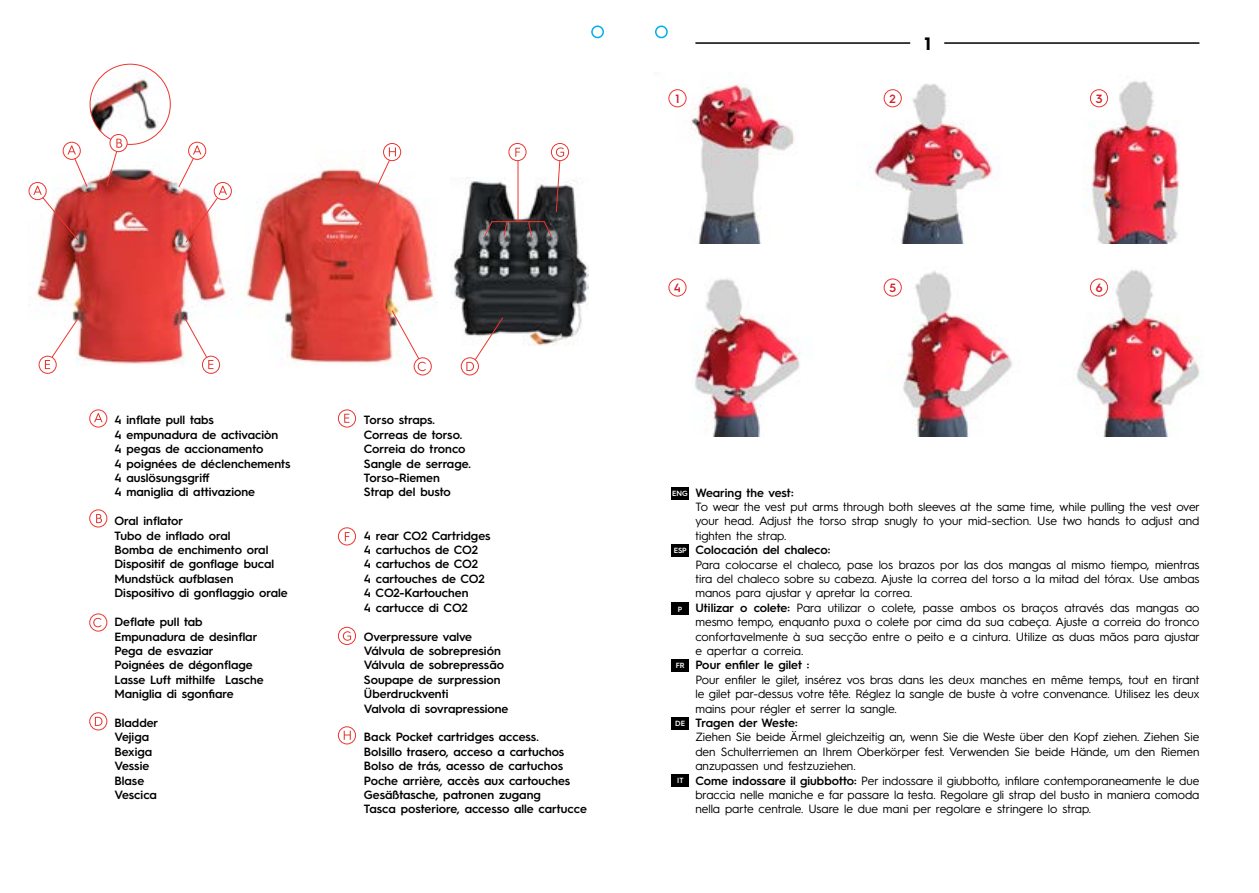
<style>
.page{position:relative;width:1259px;height:893px;background:#fff}
.page>*{position:absolute;margin:0;border:0;box-sizing:border-box;transform-origin:0 0}
.t1{font:700 18px "Hurme Geometric Sans 3";color:#000}
.t2{font:12px/14.4px "Hurme Geometric Sans 3";color:#000;text-align:justify}
.t3{font:600 12px/14.4px "Hurme Geometric Sans 3";color:#000}
.t4{font:600 12px "Hurme Geometric Sans 3";color:#d2232a}
.t5{font:600 7.5px "Hurme Geometric Sans 3";color:#fff}
.s1{font-weight:600}
</style>
<div class="page">
<div style="left:655px;top:26px;width:13px;height:12px;border:2px solid #00aeef;border-radius:50%"></div>
<div style="left:591px;top:26px;width:13px;height:12px;border:2px solid #00aeef;border-radius:50%"></div>
<img style="left:29px;top:151px;width:408px;height:225px">
<svg style="left:90px;top:410px;width:17px;height:17px"></svg>
<div style="left:89px;top:409px;width:18px;height:18px;border:1px solid #ee352e;border-radius:50%"></div>
<svg style="left:94px;top:413px;width:9px;height:9px"></svg>
<svg style="left:90px;top:510px;width:17px;height:17px"></svg>
<div style="left:89px;top:509px;width:18px;height:18px;border:1px solid #ee352e;border-radius:50%"></div>
<svg style="left:96px;top:514px;width:6px;height:9px"></svg>
<svg style="left:90px;top:614px;width:17px;height:17px"></svg>
<div style="left:89px;top:613px;width:18px;height:18px;border:1px solid #ee352e;border-radius:50%"></div>
<svg style="left:93px;top:618px;width:8px;height:9px"></svg>
<svg style="left:90px;top:713px;width:17px;height:17px"></svg>
<div style="left:89px;top:712px;width:18px;height:18px;border:1px solid #ee352e;border-radius:50%"></div>
<svg style="left:95px;top:717px;width:7px;height:9px"></svg>
<div style="left:461px;top:357px;width:18px;height:18px;border:1px solid #ee352e;border-radius:50%"></div>
<svg style="left:338px;top:410px;width:17px;height:17px"></svg>
<div style="left:338px;top:409px;width:18px;height:18px;border:1px solid #ee352e;border-radius:50%"></div>
<svg style="left:344px;top:414px;width:5px;height:9px"></svg>
<svg style="left:39px;top:356px;width:17px;height:17px"></svg>
<div style="left:39px;top:356px;width:18px;height:18px;border:1px solid #ee352e;border-radius:50%"></div>
<svg style="left:202px;top:356px;width:18px;height:17px"></svg>
<div style="left:202px;top:356px;width:18px;height:18px;border:1px solid #ee352e;border-radius:50%"></div>
<svg style="left:338px;top:528px;width:17px;height:17px"></svg>
<div style="left:338px;top:527px;width:18px;height:18px;border:1px solid #ee352e;border-radius:50%"></div>
<svg style="left:345px;top:532px;width:4px;height:9px"></svg>
<svg style="left:338px;top:627px;width:17px;height:17px"></svg>
<div style="left:338px;top:627px;width:18px;height:18px;border:1px solid #ee352e;border-radius:50%"></div>
<svg style="left:343px;top:631px;width:8px;height:10px"></svg>
<svg style="left:338px;top:727px;width:17px;height:17px"></svg>
<div style="left:338px;top:726px;width:18px;height:18px;border:1px solid #ee352e;border-radius:50%"></div>
<svg style="left:344px;top:731px;width:7px;height:9px"></svg>
<img style="left:452px;top:178px;width:136px;height:168px">
<div style="left:188px;top:142px;width:18px;height:18px;border:1px solid #ee352e;border-radius:50%"></div>
<svg style="left:214px;top:182px;width:17px;height:18px"></svg>
<div style="left:214px;top:182px;width:18px;height:18px;border:1px solid #ee352e;border-radius:50%"></div>
<div style="left:63px;top:142px;width:18px;height:18px;border:1px solid #ee352e;border-radius:50%"></div>
<svg style="left:29px;top:182px;width:17px;height:18px"></svg>
<div style="left:29px;top:182px;width:18px;height:18px;border:1px solid #ee352e;border-radius:50%"></div>
<hr style="left:517px;top:159px;width:1px;height:62px;background:#ee352e">
<svg style="left:33px;top:145px;width:55px;height:96px"></svg>
<svg style="left:178px;top:145px;width:49px;height:98px"></svg>
<svg style="left:45px;top:317px;width:34px;height:52px"></svg>
<svg style="left:466px;top:317px;width:37px;height:54px"></svg>
<svg style="left:183px;top:316px;width:30px;height:53px"></svg>
<img style="left:90px;top:72px;width:80px;height:72px">
<svg style="left:106px;top:103px;width:25px;height:83px"></svg>
<svg style="left:414px;top:358px;width:17px;height:17px"></svg>
<div style="left:414px;top:357px;width:18px;height:18px;border:1px solid #ee352e;border-radius:50%"></div>
<svg style="left:391px;top:310px;width:35px;height:61px"></svg>
<svg style="left:383px;top:143px;width:18px;height:18px"></svg>
<div style="left:383px;top:143px;width:18px;height:18px;border:1px solid #ee352e;border-radius:50%"></div>
<svg style="left:346px;top:147px;width:50px;height:105px"></svg>
<div style="left:508px;top:143px;width:18px;height:18px;border:1px solid #ee352e;border-radius:50%"></div>
<svg style="left:515px;top:148px;width:5px;height:9px"></svg>
<svg style="left:551px;top:143px;width:17px;height:18px"></svg>
<div style="left:551px;top:143px;width:18px;height:18px;border:1px solid #ee352e;border-radius:50%"></div>
<svg style="left:555px;top:147px;width:9px;height:65px"></svg>
<svg style="left:484px;top:221px;width:68px;height:16px"></svg>
<img style="left:669px;top:72px;width:126px;height:172px">
<img style="left:870px;top:84px;width:127px;height:160px">
<img style="left:1083px;top:81px;width:97px;height:163px">
<img style="left:669px;top:278px;width:132px;height:159px">
<img style="left:1077px;top:269px;width:123px;height:168px">
<img style="left:885px;top:270px;width:127px;height:167px">
<hr style="left:944px;top:42px;width:255px;height:2px;background:#000">
<hr style="left:695px;top:42px;width:215px;height:2px;background:#000">
<div style="left:671px;top:487px;width:18px;height:12px;background:#000"></div>
<div style="left:671px;top:659px;width:18px;height:13px;background:#000"></div>
<div style="left:671px;top:544px;width:18px;height:12px;background:#000"></div>
<div style="left:671px;top:774px;width:18px;height:12px;background:#000"></div>
<div style="left:671px;top:717px;width:18px;height:13px;background:#000"></div>
<div style="left:671px;top:602px;width:18px;height:13px;background:#000"></div>
<div style="left:669px;top:90px;width:17px;height:17px;background:#fff;border-radius:50%"></div>
<div style="left:668px;top:89px;width:18px;height:18px;border:1px solid #ee352e;border-radius:50%"></div>
<div style="left:669px;top:279px;width:17px;height:17px;background:#fff;border-radius:50%"></div>
<div style="left:668px;top:279px;width:18px;height:17px;border:1px solid #ee352e;border-radius:50%"></div>
<div style="left:884px;top:90px;width:17px;height:17px;background:#fff;border-radius:50%"></div>
<div style="left:883px;top:89px;width:18px;height:18px;border:1px solid #ee352e;border-radius:50%"></div>
<div style="left:884px;top:279px;width:17px;height:17px;background:#fff;border-radius:50%"></div>
<div style="left:883px;top:279px;width:18px;height:17px;border:1px solid #ee352e;border-radius:50%"></div>
<div style="left:1090px;top:90px;width:17px;height:17px;background:#fff;border-radius:50%"></div>
<div style="left:1090px;top:89px;width:18px;height:18px;border:1px solid #ee352e;border-radius:50%"></div>
<div style="left:1090px;top:279px;width:17px;height:17px;background:#fff;border-radius:50%"></div>
<div style="left:1090px;top:279px;width:18px;height:17px;border:1px solid #ee352e;border-radius:50%"></div>
<p class="t3" style="left:114px;top:412px;width:178px">4 inflate pull tabs<br>4 empunadura de activaciòn<br>4 pegas de accionamento<br>4 poignées de déclenchements<br>4 auslösungsgriff<br>4 maniglia di attivazione</p>
<p class="t3" style="left:114px;top:513px;width:175px">Oral inflator<br>Tubo de inflado oral<br>Bomba de enchimento oral<br>Dispositif de gonflage bucal<br>Mundstück aufblasen<br>Dispositivo di gonflaggio orale</p>
<p class="t3" style="left:114px;top:614px;width:151px">Deflate pull tab<br>Empunadura de desinflar<br>Pega de esvaziar<br>Poignées de dégonflage<br>Lasse Luft mithilfe Lasche<br>Maniglia di sgonfiare</p>
<p class="t3" style="left:114px;top:715px;width:45px">Bladder<br>Vejiga<br>Bexiga<br>Vessie<br>Blase<br>Vescica</p>
<p class="t3" style="left:364px;top:412px;width:108px">Torso straps.<br>Correas de torso.<br>Correia do tronco<br>Sangle de serrage.<br>Torso-Riemen<br>Strap del busto</p>
<p class="t3" style="left:364px;top:527px;width:128px">4 rear CO2 Cartridges<br>4 cartuchos de CO2<br>4 cartuchos de CO2<br>4 cartouches de CO2<br>4 CO2-Kartouchen<br>4 cartucce di CO2</p>
<p class="t3" style="left:364px;top:628px;width:146px">Overpressure valve<br>Válvula de sobrepresión<br>Válvula de sobrepressão<br>Soupape de surpression<br>Überdruckventi<br>Valvola di sovrapressione</p>
<p class="t3" style="left:364px;top:729px;width:224px">Back Pocket cartridges access.<br>Bolsillo trasero, acceso a cartuchos Bolso de trás, acesso de cartuchos Poche arrière, accès aux cartouches Gesäßtasche, patronen zugang<br>Tasca posteriore, accesso alle cartucce</p>
<p class="t4" style="left:675px;top:90px;width:6px">1</p>
<p class="t4" style="left:674px;top:280px;width:9px">4</p>
<p class="t4" style="left:889px;top:90px;width:8px">2</p>
<h1 class="t1" style="left:924px;top:31px;width:8px">1</h1>
<p class="t4" style="left:889px;top:280px;width:8px">5</p>
<p class="t4" style="left:1095px;top:90px;width:8px">3</p>
<p class="t4" style="left:1095px;top:280px;width:8px">6</p>
<p class="t5" style="left:672px;top:488px;width:17px">ENG</p>
<p class="t5" style="left:673px;top:545px;width:15px">ESP</p>
<p class="t5" style="left:678px;top:604px;width:6px">P</p>
<p class="t5" style="left:676px;top:661px;width:10px">FR</p>
<p class="t5" style="left:675px;top:718px;width:11px">DE</p>
<p class="t5" style="left:677px;top:775px;width:8px">IT</p>
<p class="t3" style="left:695px;top:484px;width:100px">Wearing the vest:</p>
<p class="t2" style="left:695px;top:499px;width:506px">To wear the vest put arms through both sleeves at the same time, while pulling the vest over your head. Adjust the torso strap snugly to your mid-section. Use two hands to adjust and tighten the strap.</p>
<p class="t3" style="left:695px;top:542px;width:136px">Colocación del chaleco:</p>
<p class="t2" style="left:695px;top:556px;width:506px;text-align:left">Para colocarse el chaleco, pase los brazos por las dos mangas al mismo tiempo, mientras tira del chaleco sobre su cabeza. Ajuste la correa del torso a la mitad del tórax. Use ambas manos para ajustar y apretar la correa.<br><span class="s1">Utilizar o colete:</span> Para utilizar o colete, passe ambos os braços através das mangas ao mesmo tempo, enquanto puxa o colete por cima da sua cabeça. Ajuste a correia do tronco confortavelmente à sua secção entre o peito e a cintura. Utilize as duas mãos para ajustar e apertar a correia.</p>
<p class="t3" style="left:695px;top:657px;width:115px">Pour enfiler le gilet :</p>
<p class="t2" style="left:695px;top:672px;width:506px">Pour enfiler le gilet, insérez vos bras dans les deux manches en même temps, tout en tirant le gilet par-dessus votre tête. Réglez la sangle de buste à votre convenance. Utilisez les deux mains pour régler et serrer la sangle.</p>
<p class="t3" style="left:695px;top:715px;width:104px">Tragen der Weste:</p>
<p class="t2" style="left:695px;top:729px;width:505px;text-align:left">Ziehen Sie beide Ärmel gleichzeitig an, wenn Sie die Weste über den Kopf ziehen. Ziehen Sie den Schulterriemen an Ihrem Oberkörper fest. Verwenden Sie beide Hände, um den Riemen anzupassen und festzuziehen.<br><span class="s1">Come indossare il giubbotto:</span> Per indossare il giubbotto, infilare contemporaneamente le due braccia nelle maniche e far passare la testa. Regolare gli strap del busto in maniera comoda nella parte centrale. Usare le due mani per regolare e stringere lo strap.</p>
</div>
